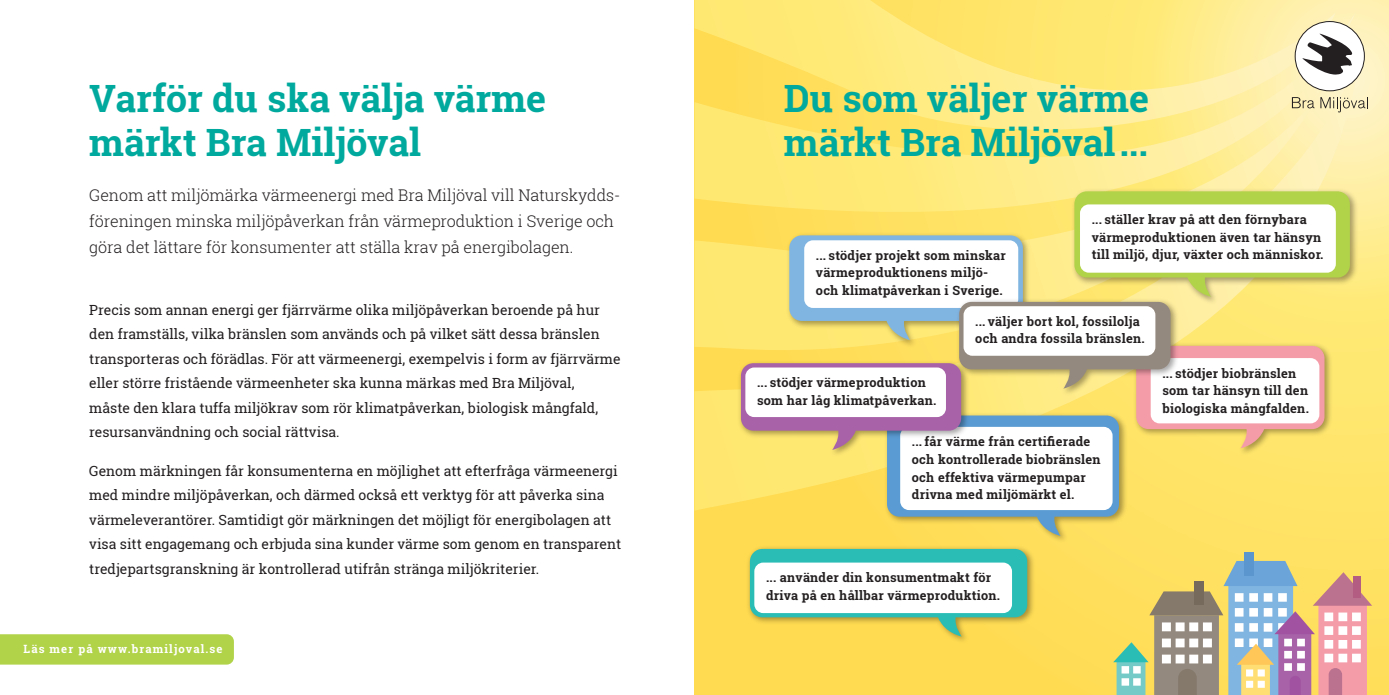
<style>
.page{position:relative;width:1389px;height:695px;background:#fff}
.page>*{position:absolute;margin:0;border:0;box-sizing:border-box;transform-origin:0 0}
.t1{font:700 37.62px/44.1px "Roboto Slab";color:#00a99d}
.t2{font:300 16.1px/26.2px "Roboto Slab";letter-spacing:-.005em;color:#231f20}
.t3{font:14px/24.5px "Roboto Slab";color:#231f20}
.t4{font:700 12.78px/17.5px "Roboto Slab";letter-spacing:.02em;color:#231f20}
.t5{font:700 11.38px "Roboto Slab";letter-spacing:.1em;color:#fff}
</style>
<div class="page">
<svg style="left:694px;top:0;width:695px;height:694px"></svg>
<svg style="left:694px;top:0;width:641px;height:43px"></svg>
<svg style="left:694px;top:43px;width:667px;height:467px"></svg>
<div style="left:0;top:634px;width:234px;height:30px;background:#b1d349"></div>
<img style="left:882px;top:536px;width:247px;height:10px">
<img style="left:1069px;top:186px;width:291px;height:121px">
<div style="left:1244px;top:552px;width:10px;height:23px;background:#5b96cf"></div>
<svg style="left:1113px;top:561px;width:259px;height:133px"></svg>
<img style="left:745px;top:544px;width:292px;height:102px">
<svg style="left:750px;top:549px;width:277px;height:87px"></svg>
<div style="left:754px;top:562px;width:258px;height:51px;background:#fff;border-radius:9px"></div>
<img style="left:736px;top:358px;width:5px;height:102px">
<svg style="left:741px;top:191px;width:609px;height:345px"></svg>
<div style="left:745px;top:367px;width:201px;height:50px;background:#fff;border-radius:9px"></div>
<div style="left:1295px;top:22px;width:69px;height:69px;background:#fff;border-radius:50%"></div>
<div style="left:1295px;top:21px;width:70px;height:70px;border:1px solid #231f20;border-radius:50%"></div>
<svg style="left:1302px;top:34px;width:50px;height:41px"></svg>
<svg style="left:1292px;top:97px;width:76px;height:15px"></svg>
<h1 class="t1" style="left:89px;top:75px;width:458px">Varför du ska välja värme märkt Bra Miljöval</h1>
<h1 class="t1" style="left:784px;top:75px;width:367px">Du som väljer värme märkt Bra Miljöval...</h1>
<p class="t2" style="left:89px;top:181px;width:533px">Genom att miljömärka värmeenergi med Bra Miljöval vill Naturskydds&shy;föreningen minska miljöpåverkan från värmeproduktion i Sverige och göra det lättare för konsumenter att ställa krav på energibolagen.</p>
<p class="t4" style="left:1092px;top:210px;width:233px">... ställer krav på att den förnybara värmeproduktionen även tar hänsyn till miljö, djur, växter och människor.</p>
<p class="t4" style="left:816px;top:246px;width:191px">... stödjer projekt som minskar värmeproduktionens miljö&shy;och klimatpåverkan i Sverige.</p>
<p class="t3" style="left:89px;top:297px;width:533px">Precis som annan energi ger fjärrvärme olika miljöpåverkan beroende på hur den framställs, vilka bränslen som används och på vilket sätt dessa bränslen transporteras och förädlas. För att värmeenergi, exempelvis i form av fjärrvärme eller större fristående värmeenheter ska kunna märkas med Bra Miljöval,<br>måste den klara tuffa miljökrav som rör klimatpåverkan, biologisk mångfald, resursanvändning och social rättvisa.</p>
<p class="t3" style="left:89px;top:458px;width:533px">Genom märkningen får konsumenterna en möjlighet att efterfråga värmeenergi med mindre miljöpåverkan, och därmed också ett verktyg för att påverka sina värmeleverantörer. Samtidigt gör märkningen det möjligt för energibolagen att visa sitt engagemang och erbjuda sina kunder värme som genom en transparent tredjepartsgranskning är kontrollerad utifrån stränga miljökriterier.</p>
<p class="t5" style="left:24px;top:640px;width:201px">Läs mer på www.bramiljoval.se</p>
<p class="t4" style="left:757px;top:373px;width:181px">... stödjer värmeproduktion som har låg klimatpåverkan.</p>
<p class="t4" style="left:975px;top:312px;width:171px">... väljer bort kol, fossilolja och andra fossila bränslen.</p>
<p class="t4" style="left:912px;top:433px;width:190px">... får värme från certifierade och kontrollerade biobränslen och effektiva värmepumpar drivna med miljömärkt el.</p>
<p class="t4" style="left:1162px;top:364px;width:148px">... stödjer biobränslen som tar hänsyn till den biologiska mångfalden.</p>
<p class="t4" style="left:766px;top:568px;width:236px">... använder din konsumentmakt för driva på en hållbar värmeproduktion.</p>
</div>
